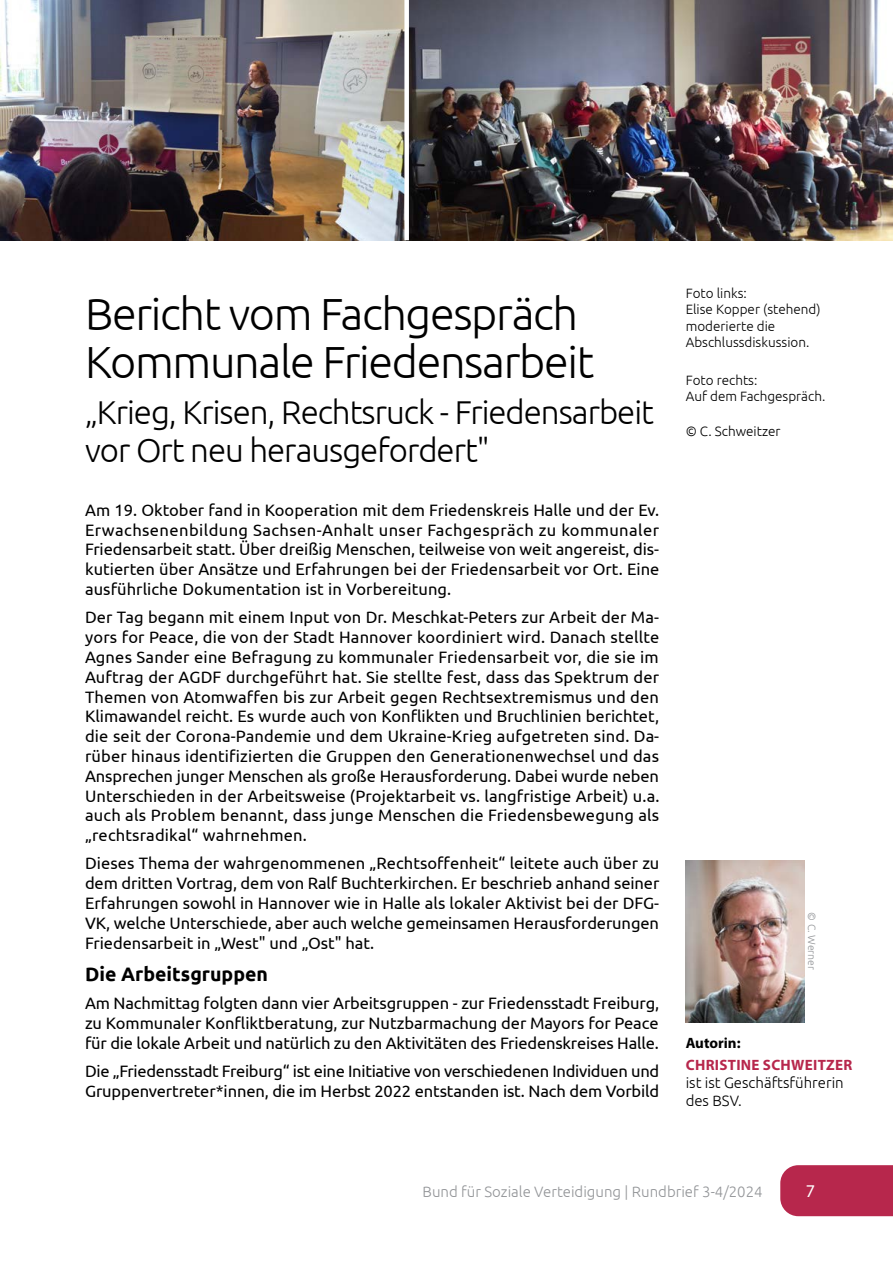
<style>
.page{position:relative;width:893px;height:1263px;background:#fff}
.page>*{position:absolute;margin:0;border:0;box-sizing:border-box;transform-origin:0 0}
.t1{font:300 45px/48px "Ubuntu";letter-spacing:-.03em;color:#000}
.t2{font:300 33px/37.5px "Ubuntu";letter-spacing:-.03em;color:#000}
.t3{font:700 19.5px "Ubuntu";color:#000}
.t4{font:18px "Myriad Pro";color:#fff}
.t5{font:16.5px/19.8px "Ubuntu";letter-spacing:-.01em;color:#000;text-align:justify}
.t6{font:300 15px "Ubuntu";color:#939598}
.t7{font:300 15px/18px "Ubuntu";color:#000}
.t8{font:700 15px "Myriad Pro";letter-spacing:.02em;color:#b7274c}
.t9{font:700 15px "Myriad Pro";color:#000}
.t10{font:300 13.5px/16.5px "Ubuntu";color:#000}
.t11{font:300 10.5px "Ubuntu";color:#939598}
</style>
<div class="page">
<div style="left:780px;top:1165px;width:113px;height:51px;background:#b7274c"></div>
<img style="left:0;top:0;width:893px;height:240px">
<div style="left:404px;top:0;width:5px;height:240px;background:#fff"></div>
<img style="left:686px;top:860px;width:119px;height:162px">
<h1 class="t1" style="left:85px;top:289px;width:511px">Bericht vom Fachgespräch<br>Kommunale Friedensarbeit</h1>
<h2 class="t2" style="left:85px;top:393px;width:570px">„Krieg, Krisen, Rechtsruck - Friedensarbeit vor Ort neu herausgefordert"</h2>
<p class="t5" style="left:85px;top:499px;width:576px">Am 19. Oktober fand in Kooperation mit dem Friedenskreis Halle und der Ev.<br>Erwachsenenbildung Sachsen-Anhalt unser Fachgespräch zu kommunaler Friedensarbeit statt. Über dreißig Menschen, teilweise von weit angereist, dis&shy;kutierten über Ansätze und Erfahrungen bei der Friedensarbeit vor Ort. Eine ausführliche Dokumentation ist in Vorbereitung.</p>
<p class="t5" style="left:85px;top:607px;width:576px">Der Tag begann mit einem Input von Dr. Meschkat-Peters zur Arbeit der Ma&shy;yors for Peace, die von der Stadt Hannover koordiniert wird. Danach stellte Agnes Sander eine Befragung zu kommunaler Friedensarbeit vor, die sie im Auftrag der AGDF durchgeführt hat. Sie stellte fest, dass das Spektrum der Themen von Atomwaffen bis zur Arbeit gegen Rechtsextremismus und den Klimawandel reicht. Es wurde auch von Konflikten und Bruchlinien berichtet, die seit der Corona-Pandemie und dem Ukraine-Krieg aufgetreten sind. Da&shy;rüber hinaus identifizierten die Gruppen den Generationenwechsel und das Ansprechen junger Menschen als große Herausforderung. Dabei wurde neben Unterschieden in der Arbeitsweise (Projektarbeit vs. langfristige Arbeit) u.a. auch als Problem benannt, dass junge Menschen die Friedensbewegung als „rechtsradikal“ wahrnehmen.</p>
<p class="t5" style="left:85px;top:853px;width:576px">Dieses Thema der wahrgenommenen „Rechtsoffenheit“ leitete auch über zu dem dritten Vortrag, dem von Ralf Buchterkirchen. Er beschrieb anhand seiner Erfahrungen sowohl in Hannover wie in Halle als lokaler Aktivist bei der DFG-VK, welche Unterschiede, aber auch welche gemeinsamen Herausforderungen Friedensarbeit in „West" und „Ost" hat.</p>
<p class="t3" style="left:85px;top:962px;width:185px">Die Arbeitsgruppen</p>
<p class="t5" style="left:85px;top:992px;width:576px">Am Nachmittag folgten dann vier Arbeitsgruppen - zur Friedensstadt Freiburg, zu Kommunaler Konfliktberatung, zur Nutzbarmachung der Mayors for Peace für die lokale Arbeit und natürlich zu den Aktivitäten des Friedenskreises Halle.</p>
<p class="t5" style="left:85px;top:1060px;width:576px">Die „Friedensstadt Freiburg“ ist eine Initiative von verschiedenen Individuen und<br>Gruppenvertreter*innen, die im Herbst 2022 entstanden ist. Nach dem Vorbild</p>
<p class="t10" style="left:686px;top:285px;width:136px">Foto links:<br>Elise Kopper (stehend) moderierte die<br>Abschlussdiskussion.</p>
<p class="t10" style="left:686px;top:371px;width:141px">Foto rechts:<br>Auf dem Fachgespräch.</p>
<p class="t10" style="left:686px;top:422px;width:96px">© C. Schweitzer</p>
<p class="t11" style="left:818px;top:912px;width:59px;rotate:90deg">© C. Werner</p>
<p class="t9" style="left:686px;top:1033px;width:56px">Autorin:</p>
<p class="t8" style="left:686px;top:1055px;width:168px">CHRISTINE SCHWEITZER</p>
<p class="t7" style="left:686px;top:1073px;width:160px">ist ist Geschäftsführerin des BSV.</p>
<p class="t6" style="left:423px;top:1182px;width:341px">Bund für Soziale Verteidigung | Rundbrief 3-4/2024</p>
<p class="t4" style="left:806px;top:1180px;width:11px">7</p>
</div>
